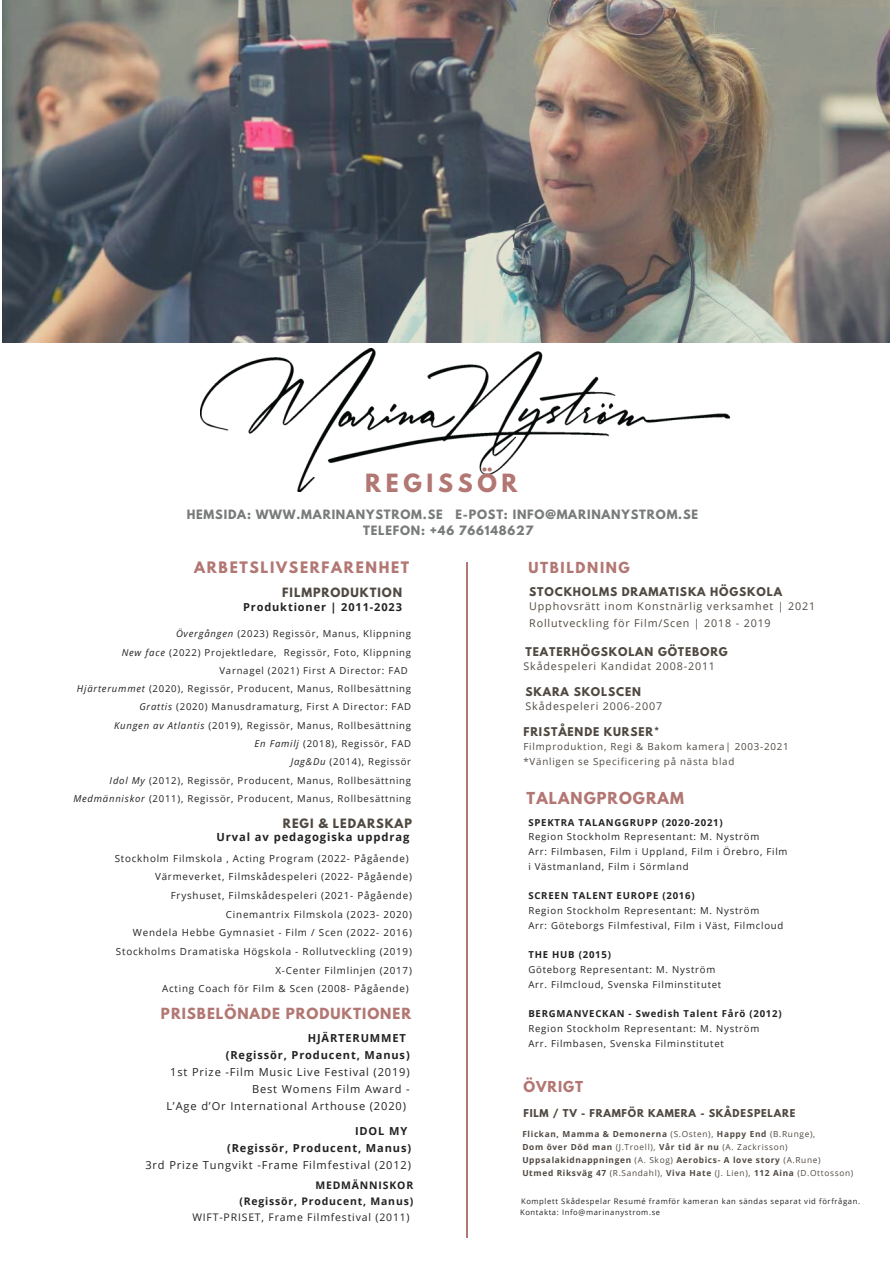
<style>
.page{position:relative;width:893px;height:1264px;background:#fff}
.page>*{position:absolute;margin:0;border:0;box-sizing:border-box;transform-origin:0 0}
.t1{font:700 22.2px "League Spartan";letter-spacing:.21em;color:#b27773}
.t2{font:700 14.55px "League Spartan";letter-spacing:.07em;color:#b27773}
.t3{font:700 13.95px "League Spartan";letter-spacing:.12em;color:#b27773}
.t4{font:700 13.65px "League Spartan";letter-spacing:.07em;color:#b27773}
.t5{font:700 13.5px "League Spartan";letter-spacing:.12em;color:#b27773}
.t6{font:700 13.35px "League Spartan";letter-spacing:.07em;color:#b27773}
.t7{font:700 11.4px "League Spartan";letter-spacing:.07em;color:#777b79}
.t8{font:700 11.4px "League Spartan";letter-spacing:.08em;color:#504942}
.t9{font:700 11.25px "Open Sans";letter-spacing:.08em;color:#222}
.t10{font:11.1px "Open Sans";letter-spacing:.08em;color:#222}
.t11{font:700 11.1px "Open Sans";letter-spacing:.08em;color:#222}
.t12{font:700 10.95px "Open Sans";letter-spacing:.08em;color:#222}
.t13{font:10.65px "Open Sans";letter-spacing:.08em;color:#504942}
.t14{font:700 10.65px "League Spartan";letter-spacing:.08em;color:#504942}
.t15{font:700 10.5px "Open Sans";letter-spacing:.08em;color:#222}
.t16{font:10.5px "Open Sans";letter-spacing:.08em;color:#222}
.t17{font:9.75px "Open Sans";letter-spacing:.08em;color:#222}
.t18{font:9.75px "Open Sans";letter-spacing:.08em;color:#504942}
.t19{font:9.6px/14.7px "Open Sans";letter-spacing:.08em;color:#222}
.t20{font:700 9.6px "Open Sans";letter-spacing:.08em;color:#222}
.t21{font:700 9.6px "League Spartan";letter-spacing:.08em;color:#504942}
.t22{font:8.4px "Open Sans";letter-spacing:.08em;color:#504942}
.t23{font:700 8.4px "Open Sans";letter-spacing:.08em;color:#504942}
.t24{font:7.65px "Open Sans";letter-spacing:.08em;color:#222}
.s1{font-style:italic}
.s2{font-weight:400}
.s3{font-weight:700}
</style>
<div class="page">
<img style="left:2px;top:0;width:887px;height:342px">
<hr style="left:466px;top:562px;width:1px;height:675px;background:#b27773">
<img style="left:200px;top:349px;width:529px;height:143px">
<p class="t1" style="left:365px;top:472px;width:154px">REGISSÖR</p>
<p class="t7" style="left:187px;top:509px;width:513px">HEMSIDA: WWW.MARINANYSTROM.SE E-POST: INFO@MARINANYSTROM.SE</p>
<p class="t7" style="left:363px;top:525px;width:172px">TELEFON: +46 766148627</p>
<p class="t3" style="left:194px;top:560px;width:216px">ARBETSLIVSERFARENHET</p>
<p class="t8" style="left:282px;top:586px;width:121px">FILMPRODUKTION</p>
<p class="t12" style="left:243px;top:599px;width:160px">Produktioner | 2011-2023</p>
<p class="t19" style="left:176px;top:626px;width:236px"><span class="s1">Övergången</span> (2023) Regissör, Manus, Klippning</p>
<p class="t19" style="left:122px;top:644px;width:291px"><span class="s1">New face</span> (2022) Projektledare, Regissör, Foto, Klippning</p>
<p class="t19" style="left:219px;top:662px;width:190px">Varnagel (2021) First A Director: FAD</p>
<p class="t19" style="left:77px;top:681px;width:335px"><span class="s1">Hjärterummet</span> (2020), Regissör, Producent, Manus, Rollbesättning</p>
<p class="t19" style="left:139px;top:699px;width:273px"><span class="s1">Grattis</span> (2020) Manusdramaturg, First A Director: FAD</p>
<p class="t19" style="left:114px;top:717px;width:298px"><span class="s1">Kungen av Atlantis</span> (2019), Regissör, Manus, Rollbesättning</p>
<p class="t19" style="left:254px;top:736px;width:158px"><span class="s1">En Familj</span> (2018), Regissör, FAD</p>
<p class="t19" style="left:291px;top:754px;width:122px"><span class="s1">Jag&amp;Du</span> (2014), Regissör</p>
<p class="t19" style="left:110px;top:772px;width:303px"><span class="s1">Idol My</span> (2012), Regissör, Producent, Manus, Rollbesättning</p>
<p class="t19" style="left:73px;top:790px;width:339px"><span class="s1">Medmänniskor</span> (2011), Regissör, Producent, Manus, Rollbesättning</p>
<p class="t8" style="left:283px;top:817px;width:131px">REGI &amp; LEDARSKAP</p>
<p class="t9" style="left:216px;top:829px;width:194px">Urval av pedagogiska uppdrag</p>
<p class="t17" style="left:115px;top:851px;width:295px">Stockholm Filmskola , Acting Program (2022- Pågående)</p>
<p class="t17" style="left:155px;top:870px;width:258px">Värmeverket, Filmskådespeleri (2022- Pågående)</p>
<p class="t17" style="left:171px;top:888px;width:243px">Fryshuset, Filmskådespeleri (2021- Pågående)</p>
<p class="t17" style="left:226px;top:907px;width:187px">Cinemantrix Filmskola (2023- 2020)</p>
<p class="t17" style="left:133px;top:925px;width:280px">Wendela Hebbe Gymnasiet - Film / Scen (2022- 2016)</p>
<p class="t17" style="left:116px;top:944px;width:297px">Stockholms Dramatiska Högskola - Rollutveckling (2019)</p>
<p class="t17" style="left:275px;top:963px;width:138px">X-Center Filmlinjen (2017)</p>
<p class="t17" style="left:162px;top:981px;width:248px">Acting Coach för Film &amp; Scen (2008- Pågående)</p>
<p class="t4" style="left:161px;top:1006px;width:251px">PRISBELÖNADE PRODUKTIONER</p>
<p class="t11" style="left:308px;top:1030px;width:100px">HJÄRTERUMMET</p>
<p class="t11" style="left:226px;top:1047px;width:185px">(Regissör, Producent, Manus)</p>
<p class="t10" style="left:170px;top:1064px;width:241px">1st Prize -Film Music Live Festival (2019)</p>
<p class="t10" style="left:252px;top:1081px;width:159px">Best Womens Film Award -</p>
<p class="t10" style="left:166px;top:1098px;width:241px">L’Age d’Or International Arthouse (2020)</p>
<p class="t11" style="left:355px;top:1122px;width:54px">IDOL MY</p>
<p class="t11" style="left:227px;top:1139px;width:185px">(Regissör, Producent, Manus)</p>
<p class="t10" style="left:145px;top:1156px;width:267px">3rd Prize Tungvikt -Frame Filmfestival (2012)</p>
<p class="t15" style="left:315px;top:1177px;width:99px">MEDMÄNNISKOR</p>
<p class="t15" style="left:239px;top:1193px;width:175px">(Regissör, Producent, Manus)</p>
<p class="t16" style="left:192px;top:1209px;width:219px">WIFT-PRISET, Frame Filmfestival (2011)</p>
<p class="t5" style="left:528px;top:561px;width:103px">UTBILDNING</p>
<p class="t14" style="left:529px;top:586px;width:254px">STOCKHOLMS DRAMATISKA HÖGSKOLA</p>
<p class="t13" style="left:529px;top:598px;width:287px">Upphovsrätt inom Konstnärlig verksamhet | 2021</p>
<p class="t13" style="left:529px;top:615px;width:243px">Rollutveckling för Film/Scen | 2018 - 2019</p>
<p class="t14" style="left:525px;top:646px;width:204px">TEATERHÖGSKOLAN GÖTEBORG</p>
<p class="t13" style="left:523px;top:658px;width:193px">Skådespeleri Kandidat 2008-2011</p>
<p class="t14" style="left:525px;top:686px;width:117px">SKARA SKOLSCEN</p>
<p class="t13" style="left:525px;top:698px;width:138px">Skådespeleri 2006-2007</p>
<p class="t14" style="left:523px;top:726px;width:137px">FRISTÅENDE KURSER*</p>
<p class="t18" style="left:523px;top:739px;width:267px">Filmproduktion, Regi &amp; Bakom kamera| 2003-2021</p>
<p class="t18" style="left:523px;top:754px;width:212px">*Vänligen se Specificering på nästa blad</p>
<p class="t2" style="left:526px;top:790px;width:159px">TALANGPROGRAM</p>
<p class="t20" style="left:528px;top:815px;width:196px">SPEKTRA TALANGGRUPP (2020-2021)</p>
<p class="t19" style="left:528px;top:829px;width:232px">Region Stockholm Representant: M. Nyström</p>
<p class="t19" style="left:528px;top:844px;width:260px">Arr: Filmbasen, Film i Uppland, Film i Örebro, Film i Västmanland, Film i Sörmland</p>
<p class="t20" style="left:528px;top:889px;width:168px">SCREEN TALENT EUROPE (2016)</p>
<p class="t19" style="left:528px;top:903px;width:232px">Region Stockholm Representant: M. Nyström</p>
<p class="t19" style="left:528px;top:917px;width:256px">Arr: Göteborgs Filmfestival, Film i Väst, Filmcloud</p>
<p class="t20" style="left:528px;top:948px;width:84px">THE HUB (2015)</p>
<p class="t19" style="left:528px;top:961px;width:188px">Göteborg Representant: M. Nyström</p>
<p class="t19" style="left:528px;top:976px;width:194px">Arr. Filmcloud, Svenska Filminstitutet</p>
<p class="t20" style="left:528px;top:1007px;width:255px">BERGMANVECKAN - Swedish Talent Fårö (2012)</p>
<p class="t19" style="left:528px;top:1020px;width:232px">Region Stockholm Representant: M. Nyström</p>
<p class="t19" style="left:528px;top:1035px;width:197px">Arr. Filmbasen, Svenska Filminstitutet</p>
<p class="t6" style="left:523px;top:1079px;width:61px">ÖVRIGT</p>
<p class="t21" style="left:523px;top:1108px;width:273px">FILM / TV - FRAMFÖR KAMERA - SKÅDESPELARE</p>
<p class="t23" style="left:522px;top:1128px;width:294px">Flickan, Mamma &amp; Demonerna <span class="s2">(S.Osten),</span> Happy End <span class="s2">(B.Runge),</span></p>
<p class="t22" style="left:522px;top:1141px;width:267px"><span class="s3">Dom över Död man</span> (J.Troell), <span class="s3">Vår tid är nu</span> (A. Zackrisson)</p>
<p class="t23" style="left:522px;top:1153px;width:300px">Uppsalakidnappningen <span class="s2">(A. Skog)</span> Aerobics- A love story <span class="s2">(A.Rune)</span></p>
<p class="t22" style="left:522px;top:1166px;width:332px"><span class="s3">Utmed Riksväg 47</span> (R.Sandahl), <span class="s3">Viva Hate</span> (J. Lien), <span class="s3">112 Aina</span> (D.Ottosson)</p>
<p class="t24" style="left:521px;top:1195px;width:340px">Komplett Skådespelar Resumé framför kameran kan sändas separat vid förfrågan.</p>
<p class="t24" style="left:520px;top:1207px;width:142px">Kontakta: Info@marinanystrom.se</p>
</div>
